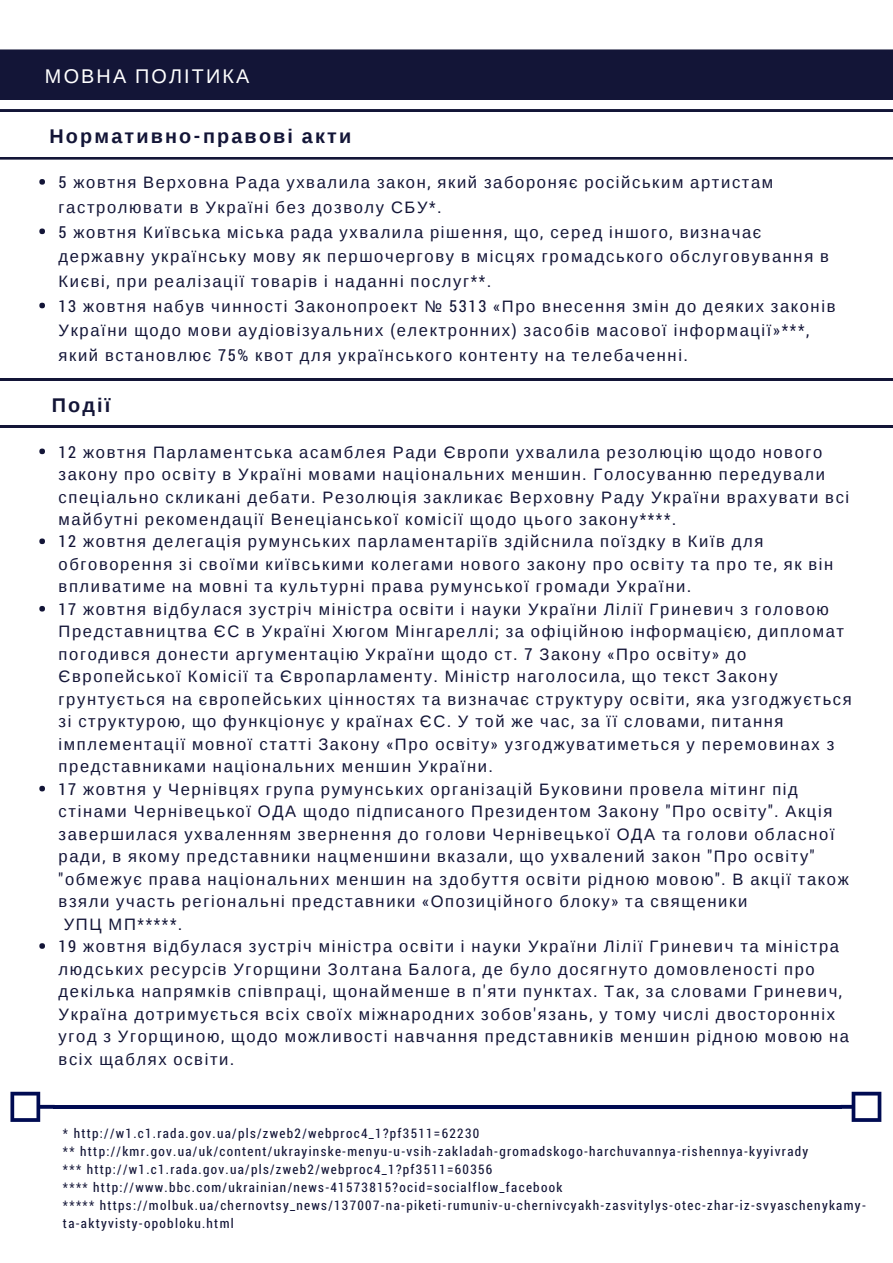
<style>
.page{position:relative;width:893px;height:1263px;background:#fff}
.page>*{position:absolute;margin:0;border:0;box-sizing:border-box;transform-origin:0 0}
.t1{font:700 19.8px "Liberation Sans";letter-spacing:.11em;color:#131537}
.t2{font:19.8px "Liberation Sans";letter-spacing:.11em;color:#fff}
.t3{font:16.5px/22.5px "Liberation Sans";letter-spacing:.1em;color:#131537}
.t4{font:16.5px "Roboto Condensed";color:#131537}
.t5{font:13.2px/18px "Roboto Condensed";letter-spacing:.1em;color:#131537}
.s1{font-family:"Roboto Condensed"}
.s2{font-family:"Liberation Sans"}
</style>
<div class="page">
<hr style="left:0;top:157px;width:892px;height:2px;background:#131537">
<hr style="left:0;top:109px;width:892px;height:3px;background:#131537">
<div style="left:0;top:49px;width:892px;height:51px;background:#131537"></div>
<svg style="left:39px;top:179px;width:6px;height:6px"></svg>
<svg style="left:39px;top:228px;width:6px;height:6px"></svg>
<svg style="left:39px;top:303px;width:6px;height:5px"></svg>
<hr style="left:53px;top:1105px;width:788px;height:4px;background:#000b52">
<svg style="left:841px;top:1092px;width:40px;height:30px"></svg>
<svg style="left:10px;top:1092px;width:45px;height:30px"></svg>
<hr style="left:0;top:426px;width:892px;height:2px;background:#131537">
<hr style="left:0;top:378px;width:892px;height:2px;background:#131537">
<svg style="left:39px;top:448px;width:6px;height:6px"></svg>
<svg style="left:39px;top:538px;width:6px;height:6px"></svg>
<svg style="left:39px;top:606px;width:6px;height:5px"></svg>
<svg style="left:39px;top:786px;width:6px;height:5px"></svg>
<svg style="left:39px;top:943px;width:6px;height:6px"></svg>
<p class="t2" style="left:45px;top:65px;width:206px">МОВНА ПОЛІТИКА</p>
<p class="t1" style="left:49px;top:125px;width:303px">Нормативно<span class="s1">-</span>правові акти</p>
<p class="t3" style="left:59px;top:170px;width:778px;line-height:24.8px"><span class="s1">5</span> жовтня Верховна Рада ухвалила закон<span class="s1">,</span> який забороняє російським артистам гастролювати в Україні без дозволу СБУ<span class="s1">*.<br>5</span> жовтня Київська міська рада ухвалила рішення<span class="s1">,</span> що<span class="s1">,</span> серед іншого<span class="s1">,</span> визначає державну українську мову як першочергову в місцях громадського обслуговування в Києві<span class="s1">,</span> при реалізації товарів і наданні послуг<span class="s1">**.<br>13</span> жовтня набув чинності Законопроект № <span class="s1">5313 «</span>Про внесення змін до деяких законів України щодо мови аудіовізуальних <span class="s1">(</span>електронних<span class="s1">)</span> засобів масової інформації<span class="s1">»***, </span>який встановлює <span class="s1">75%</span> квот для українського контенту на телебаченні<span class="s1">.</span></p>
<p class="t1" style="left:52px;top:394px;width:60px">Події</p>
<p class="t3" style="left:59px;top:441px;width:794px"><span class="s1">12</span> жовтня Парламентська асамблея Ради Європи ухвалила резолюцію щодо нового закону про освіту в Україні мовами національних меншин<span class="s1">.</span> Голосуванню передували спеціально скликані дебати<span class="s1">.</span> Резолюція закликає Верховну Раду України врахувати всі майбутні рекомендації Венеціанської комісії щодо цього закону<span class="s1">****.<br>12</span> жовтня делегація румунських парламентаріїв здійснила поїздку в Київ для обговорення зі своїми київськими колегами нового закону про освіту та про те<span class="s1">,</span> як він впливатиме на мовні та культурні права румунської громади України<span class="s1">.<br>17</span> жовтня відбулася зустріч міністра освіти і науки України Лілії Гриневич з головою Представництва ЄС в Україні Хюгом Мінгареллі<span class="s1">;</span> за офіційною інформацією<span class="s1">,</span> дипломат погодився донести аргументацію України щодо ст<span class="s1">. 7</span> Закону <span class="s1">«</span>Про освіту<span class="s1">»</span> до Європейської Комісії та Європарламенту<span class="s1">.</span> Міністр наголосила<span class="s1">,</span> що текст Закону грунтується на європейських цінностях та визначає структуру освіти<span class="s1">,</span> яка узгоджується зі структурою<span class="s1">,</span> що функціонує у країнах ЄС<span class="s1">.</span> У той же час<span class="s1">,</span> за її словами<span class="s1">,</span> питання імплементації мовної статті Закону <span class="s1">«</span>Про освіту<span class="s1">»</span> узгоджуватиметься у перемовинах з представниками національних меншин України<span class="s1">.<br>17</span> жовтня у Чернівцях група румунських організацій Буковини провела мітинг під стінами Чернівецької ОДА щодо підписаного Президентом Закону <span class="s1">"</span>Про освіту<span class="s1">".</span> Акція завершилася ухваленням звернення до голови Чернівецької ОДА та голови обласної ради<span class="s1">,</span> в якому представники нацменшини вказали<span class="s1">,</span> що ухвалений закон <span class="s1">"</span>Про освіту<span class="s1">" "</span>обмежує права національних меншин на здобуття освіти рідною мовою<span class="s1">".</span> В акції також взяли участь регіональні представники <span class="s1">«</span>Опозиційного блоку<span class="s1">»</span> та священики</p>
<p class="t4" style="left:64px;top:912px;width:120px"><span class="s2">УПЦ МП</span>*****.</p>
<p class="t3" style="left:59px;top:935px;width:792px"><span class="s1">19</span> жовтня відбулася зустріч міністра освіти і науки України Лілії Гриневич та міністра людських ресурсів Угорщини Золтана Балога<span class="s1">,</span> де було досягнуто домовленості про декілька напрямків співпраці<span class="s1">,</span> щонайменше в п<span class="s1">'</span>яти пунктах<span class="s1">.</span> Так<span class="s1">,</span> за словами Гриневич<span class="s1">, </span>Україна дотримується всіх своїх міжнародних зобов<span class="s1">'</span>язань<span class="s1">,</span> у тому числі двосторонніх угод з Угорщиною<span class="s1">,</span> щодо можливості навчання представників меншин рідною мовою на всіх щаблях освіти<span class="s1">.</span></p>
<p class="t5" style="left:63px;top:1123px;width:804px">* http://w1.c1.rada.gov.ua/pls/zweb2/webproc4_1?pf3511=62230<br>** http://kmr.gov.ua/uk/content/ukrayinske-menyu-u-vsih-zakladah-gromadskogo-harchuvannya-rishennya-kyyivrady<br>*** http://w1.c1.rada.gov.ua/pls/zweb2/webproc4_1?pf3511=60356<br>**** http://www.bbc.com/ukrainian/news-41573815?ocid=socialflow_facebook<br>***** https://molbuk.ua/chernovtsy_news/137007-na-piketi-rumuniv-u-chernivcyakh-zasvitylys-otec-zhar-iz-svyaschenykamy&shy;ta-aktyvisty-opobloku.html</p>
</div>
